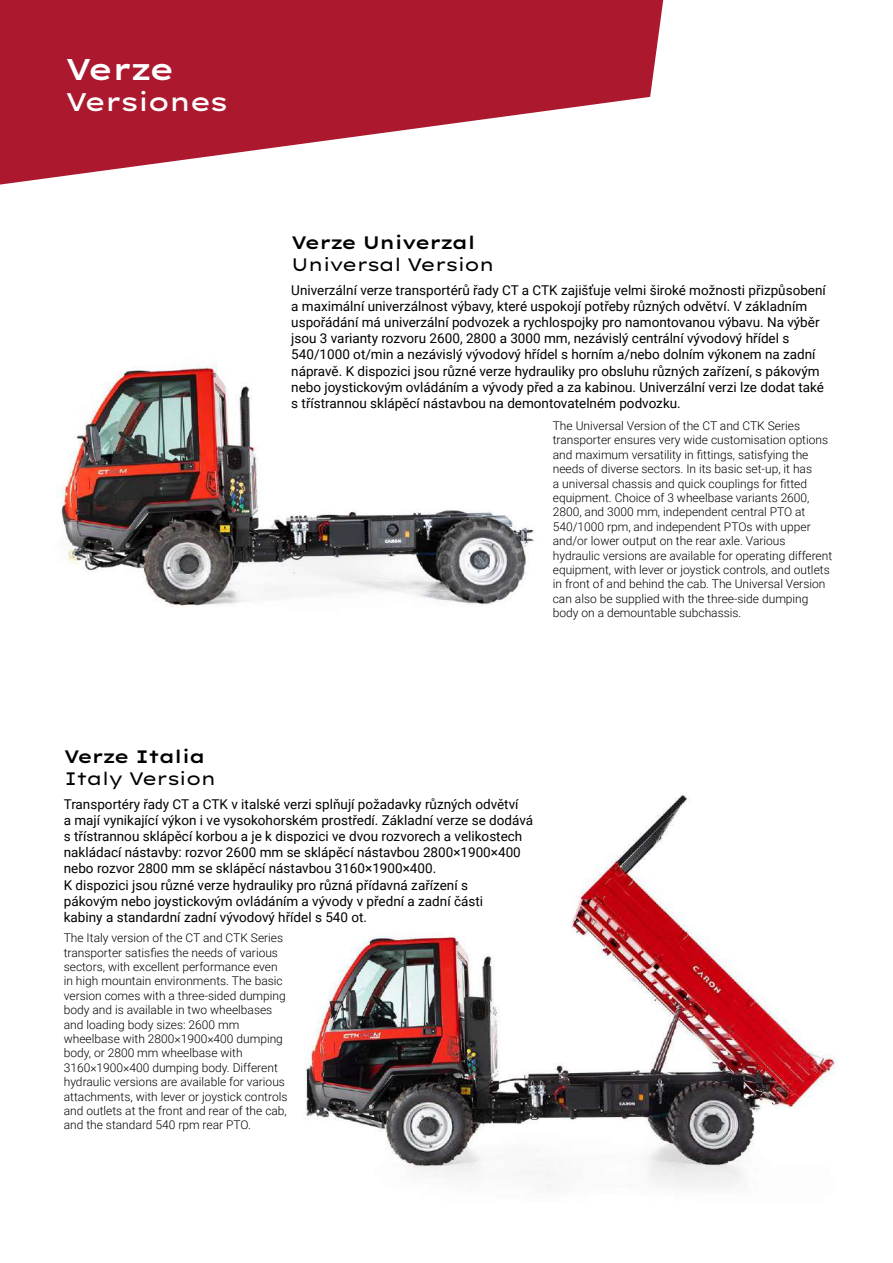
<style>
.page{position:relative;width:893px;height:1263px;background:#fff}
.page>*{position:absolute;margin:0;border:0;box-sizing:border-box;transform-origin:0 0}
.t1{font:600 30px "Lexend Tera";letter-spacing:-.095em;color:#fff}
.t2{font:500 25.5px "Lexend Tera";letter-spacing:-.09em;color:#fff}
.t3{font:18px "Lexend Tera";letter-spacing:-.09em;color:#000}
.t4{font:600 18px "Lexend Tera";letter-spacing:-.09em;color:#000}
.t5{font:13.5px/16.2px "Roboto";color:#000}
.t6{font:300 12px/14.4px "Roboto";color:#000}
</style>
<div class="page">
<img style="left:305px;top:795px;width:531px;height:395px">
<img style="left:58px;top:362px;width:476px;height:245px">
<svg style="left:0;top:0;width:664px;height:185px;fill:#ac182d"></svg>
<h1 class="t1" style="left:65px;top:46px;width:111px">Verze</h1>
<h2 class="t2" style="left:65px;top:82px;width:165px">Versiones</h2>
<h3 class="t4" style="left:291px;top:228px;width:186px">Verze Univerzal</h3>
<h3 class="t3" style="left:291px;top:250px;width:205px">Universal Version</h3>
<p class="t5" style="left:291px;top:281px;width:536px">Univerzální verze transportérů řady CT a CTK zajišťuje velmi široké možnosti přizpůsobení a maximální univerzálnost výbavy, které uspokojí potřeby různých odvětví. V základním uspořádání má univerzální podvozek a rychlospojky pro namontovanou výbavu. Na výběr jsou 3 varianty rozvoru 2600, 2800 a 3000 mm, nezávislý centrální vývodový hřídel s 540/1000 ot/min a nezávislý vývodový hřídel s horním a/nebo dolním výkonem na zadní nápravě. K dispozici jsou různé verze hydrauliky pro obsluhu různých zařízení, s pákovým nebo joystickovým ovládáním a vývody před a za kabinou. Univerzální verzi lze dodat také s třístrannou sklápěcí nástavbou na demontovatelném podvozku.</p>
<p class="t6" style="left:553px;top:418px;width:281px">The Universal Version of the CT and CTK Series transporter ensures very wide customisation options and maximum versatility in fittings, satisfying the needs of diverse sectors. In its basic set-up, it has<br>a universal chassis and quick couplings for fitted equipment. Choice of 3 wheelbase variants 2600, 2800, and 3000 mm, independent central PTO at 540/1000 rpm, and independent PTOs with upper and/or lower output on the rear axle. Various hydraulic versions are available for operating different equipment, with lever or joystick controls, and outlets in front of and behind the cab. The Universal Version can also be supplied with the three-side dumping body on a demountable subchassis.</p>
<h3 class="t4" style="left:64px;top:742px;width:144px">Verze Italia</h3>
<h3 class="t3" style="left:64px;top:764px;width:155px">Italy Version</h3>
<p class="t5" style="left:64px;top:795px;width:471px">Transportéry řady CT a CTK v italské verzi splňují požadavky různých odvětví<br>a mají vynikající výkon i ve vysokohorském prostředí. Základní verze se dodává s třístrannou sklápěcí korbou a je k dispozici ve dvou rozvorech a velikostech nakládací nástavby: rozvor 2600 mm se sklápěcí nástavbou 2800×1900×400 nebo rozvor 2800 mm se sklápěcí nástavbou 3160×1900×400.<br>K dispozici jsou různé verze hydrauliky pro různá přídavná zařízení s<br>pákovým nebo joystickovým ovládáním a vývody v přední a zadní části<br>kabiny a standardní zadní vývodový hřídel s 540 ot.</p>
<p class="t6" style="left:64px;top:930px;width:225px">The Italy version of the CT and CTK Series transporter satisfies the needs of various sectors, with excellent performance even in high mountain environments. The basic version comes with a three-sided dumping body and is available in two wheelbases and loading body sizes: 2600 mm wheelbase with 2800×1900×400 dumping body, or 2800 mm wheelbase with 3160×1900×400 dumping body. Different hydraulic versions are available for various attachments, with lever or joystick controls and outlets at the front and rear of the cab, and the standard 540 rpm rear PTO.</p>
</div>
